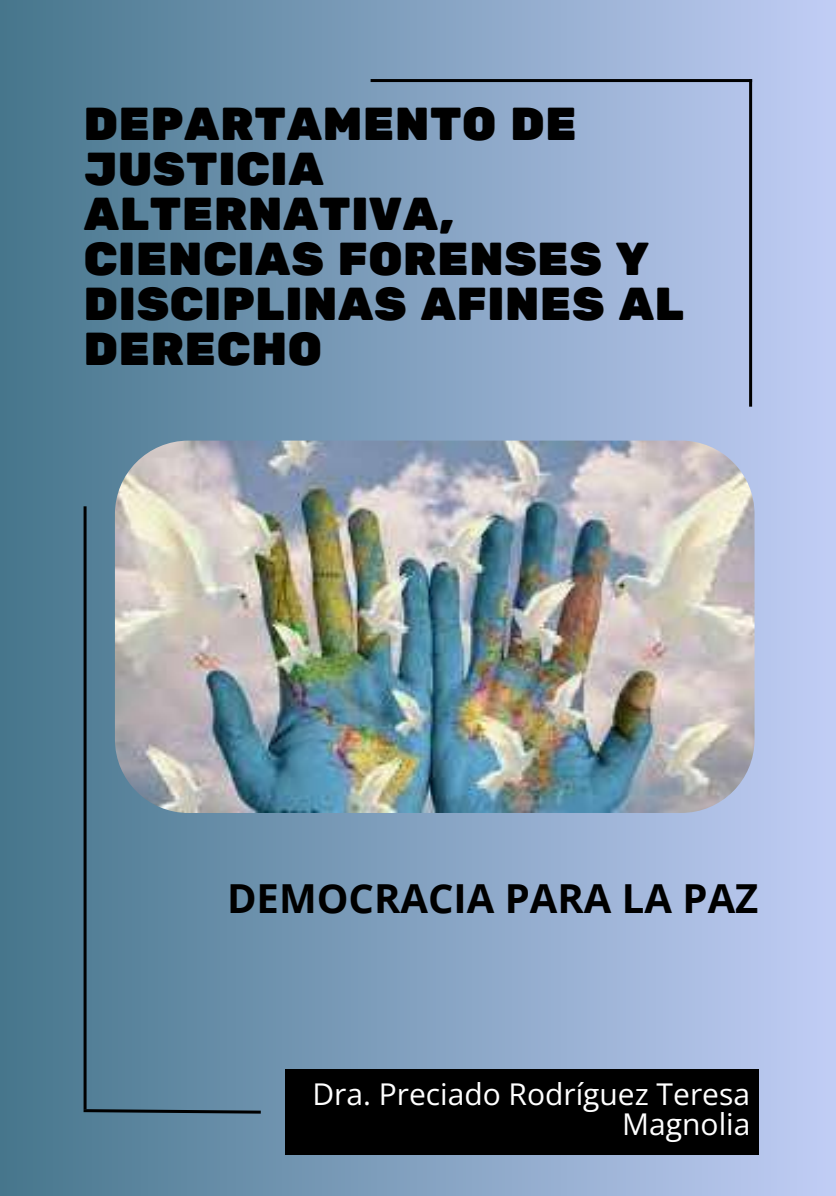
<style>
.page{position:relative;width:836px;height:1196px;background:#fff}
.page>*{position:absolute;margin:0;border:0;box-sizing:border-box;transform-origin:0 0}
.t1{font:46px/45px "Rubik One";color:#000}
.t2{font:700 40px "Open Sans";color:#000}
.t3{font:30px/30px "Open Sans";color:#fff;text-align:right}
</style>
<div class="page">
<div style="left:0;top:0;width:835px;height:1195px;background:linear-gradient(to right,#46768c,#c0cdf4)"></div>
<hr style="left:370px;top:79px;width:382px;height:3px;background:#000">
<hr style="left:749px;top:79px;width:3px;height:327px;background:#000">
<svg style="left:80px;top:1107px;width:184px;height:8px"></svg>
<hr style="left:84px;top:506px;width:3px;height:603px;background:#000">
<img style="left:115px;top:440px;width:639px;height:372px;border-radius:74px">
<div style="left:285px;top:1069px;width:473px;height:85px;background:#000"></div>
<p class="t1" style="left:84px;top:103px;width:602px">DEPARTAMENTO DE<br>JUSTICIA<br>ALTERNATIVA,<br>CIENCIAS FORENSES Y<br>DISCIPLINAS AFINES AL<br>DERECHO</p>
<p class="t2" style="left:227px;top:870px;width:533px">DEMOCRACIA PARA LA PAZ</p>
<p class="t3" style="left:312px;top:1078px;width:439px">Dra. Preciado Rodríguez Teresa<br>Magnolia</p>
</div>
